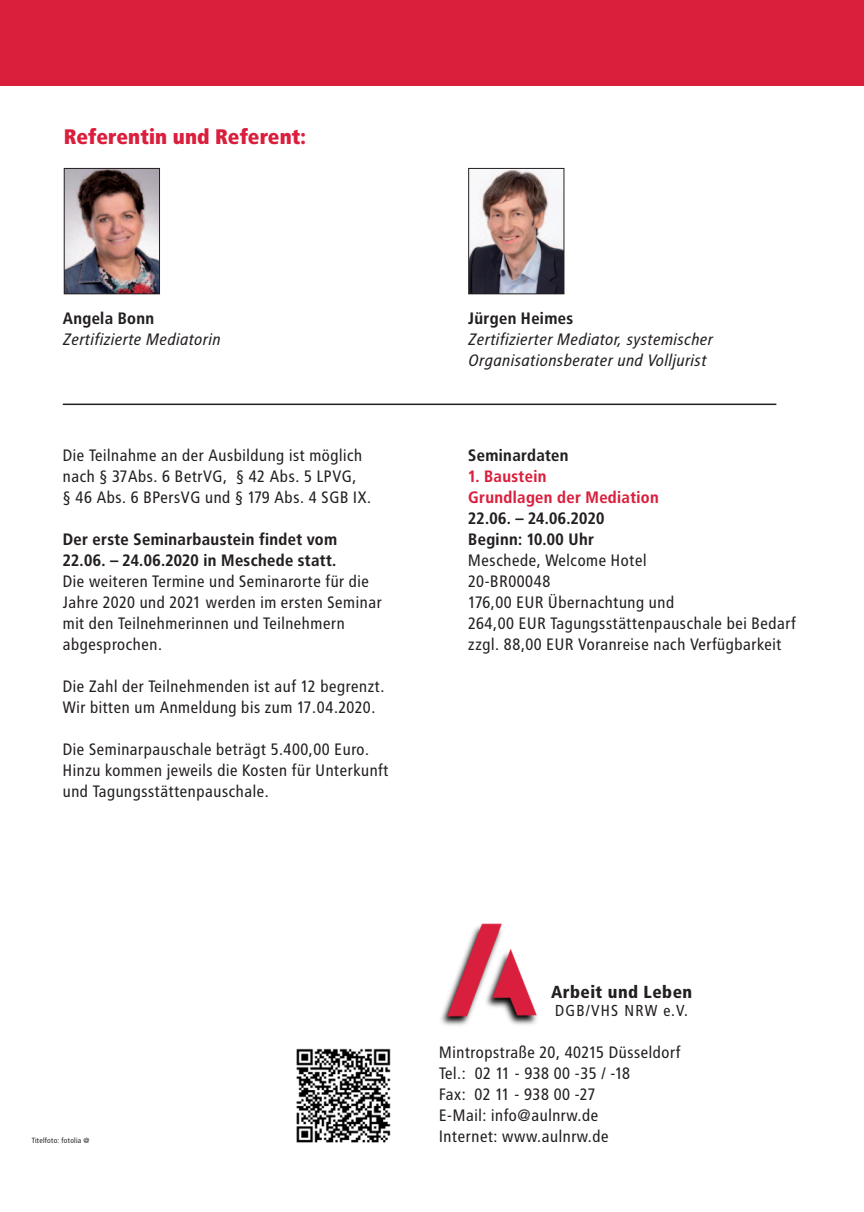
<style>
.page{position:relative;width:864px;height:1212px;background:#fff}
.page>*{position:absolute;margin:0;border:0;box-sizing:border-box;transform-origin:0 0}
.t1{font:900 21px "Transit";color:#da1f3d}
.t2{font:900 condensed 17.4px "Frutiger";letter-spacing:.025em;color:#231f20}
.t3{font:16.5px/21px "Transit";color:#231f20}
.t4{font:700 16.5px "Transit";color:#231f20}
.t5{font:italic 16.5px "Transit";color:#231f20}
.t6{font:700 16.5px "Transit";color:#da1f3d}
.t7{font:700 16.5px "Transit";letter-spacing:-.02em;color:#231f20}
.t8{font:condensed 15.9px "Frutiger";letter-spacing:.075em;color:#231f20}
.t9{font:7.5px "Transit";color:#231f20}
</style>
<div class="page">
<div style="left:0;top:0;width:863px;height:85px;background:#da1f3d"></div>
<img style="left:441px;top:1012px;width:96px;height:14px">
<img style="left:443px;top:923px;width:94px;height:96px">
<img style="left:296px;top:1048px;width:95px;height:95px">
<img style="left:66px;top:170px;width:92px;height:122px">
<div style="left:64px;top:168px;width:96px;height:126px;border:1px solid #231f20"></div>
<img style="left:470px;top:170px;width:92px;height:122px">
<div style="left:468px;top:168px;width:96px;height:126px;border:1px solid #231f20"></div>
<hr style="left:63px;top:404px;width:713px;height:1px;background:#231f20">
<p class="t1" style="left:64px;top:126px;width:243px">Referentin und Referent:</p>
<p class="t4" style="left:63px;top:312px;width:93px">Angela Bonn</p>
<p class="t5" style="left:63px;top:333px;width:159px">Zertifizierte Mediatorin</p>
<p class="t3" style="left:63px;top:446px;width:301px">Die Teilnahme an der Ausbildung ist möglich</p>
<p class="t3" style="left:63px;top:467px;width:296px">nach § 37Abs. 6 BetrVG, § 42 Abs. 5 LPVG,</p>
<p class="t3" style="left:63px;top:488px;width:310px">§ 46 Abs. 6 BPersVG und § 179 Abs. 4 SGB IX.</p>
<p class="t4" style="left:63px;top:532px;width:276px">Der erste Seminarbaustein findet vom</p>
<p class="t4" style="left:63px;top:553px;width:275px">22.06. – 24.06.2020 in Meschede statt.</p>
<p class="t3" style="left:63px;top:572px;width:321px">Die weiteren Termine und Seminarorte für die<br>Jahre 2020 und 2021 werden im ersten Seminar mit den Teilnehmerinnen und Teilnehmern</p>
<p class="t3" style="left:63px;top:635px;width:101px">abgesprochen.</p>
<p class="t3" style="left:63px;top:677px;width:323px">Die Zahl der Teilnehmenden ist auf 12 begrenzt.<br>Wir bitten um Anmeldung bis zum 17.04.2020.</p>
<p class="t3" style="left:63px;top:740px;width:328px">Die Seminarpauschale beträgt 5.400,00 Euro.<br>Hinzu kommen jeweils die Kosten für Unterkunft und Tagungsstättenpauschale.</p>
<p class="t4" style="left:468px;top:312px;width:107px">Jürgen Heimes</p>
<p class="t5" style="left:468px;top:333px;width:246px">Zertifizierter Mediator, systemischer</p>
<p class="t5" style="left:468px;top:354px;width:240px">Organisationsberater und Volljurist</p>
<p class="t4" style="left:468px;top:448px;width:102px">Seminardaten</p>
<p class="t6" style="left:468px;top:469px;width:80px">1. Baustein</p>
<p class="t6" style="left:468px;top:490px;width:192px">Grundlagen der Mediation</p>
<p class="t7" style="left:468px;top:511px;width:138px">22.06. – 24.06.2020</p>
<p class="t4" style="left:468px;top:532px;width:127px">Beginn: 10.00 Uhr</p>
<p class="t3" style="left:468px;top:551px;width:180px">Meschede, Welcome Hotel</p>
<p class="t3" style="left:468px;top:572px;width:84px">20-BR00048</p>
<p class="t3" style="left:468px;top:593px;width:208px">176,00 EUR Übernachtung und</p>
<p class="t3" style="left:468px;top:614px;width:329px">264,00 EUR Tagungsstättenpauschale bei Bedarf zzgl. 88,00 EUR Voranreise nach Verfügbarkeit</p>
<p class="t9" style="left:32px;top:1137px;width:60px">Titelfoto: fotolia @</p>
<p class="t2" style="left:551px;top:985px;width:142px">Arbeit und Leben</p>
<p class="t8" style="left:555px;top:1004px;width:134px">DGB/VHS NRW e.V.</p>
<p class="t3" style="left:439px;top:1043px;width:243px">Mintropstraße 20, 40215 Düsseldorf</p>
<p class="t3" style="left:439px;top:1064px;width:193px">Tel.: 02 11 - 938 00 -35 / -18</p>
<p class="t3" style="left:439px;top:1085px;width:158px">Fax: 02 11 - 938 00 -27</p>
<p class="t3" style="left:439px;top:1106px;width:161px">E-Mail: info@aulnrw.de</p>
<p class="t3" style="left:439px;top:1127px;width:171px">Internet: www.aulnrw.de</p>
</div>
